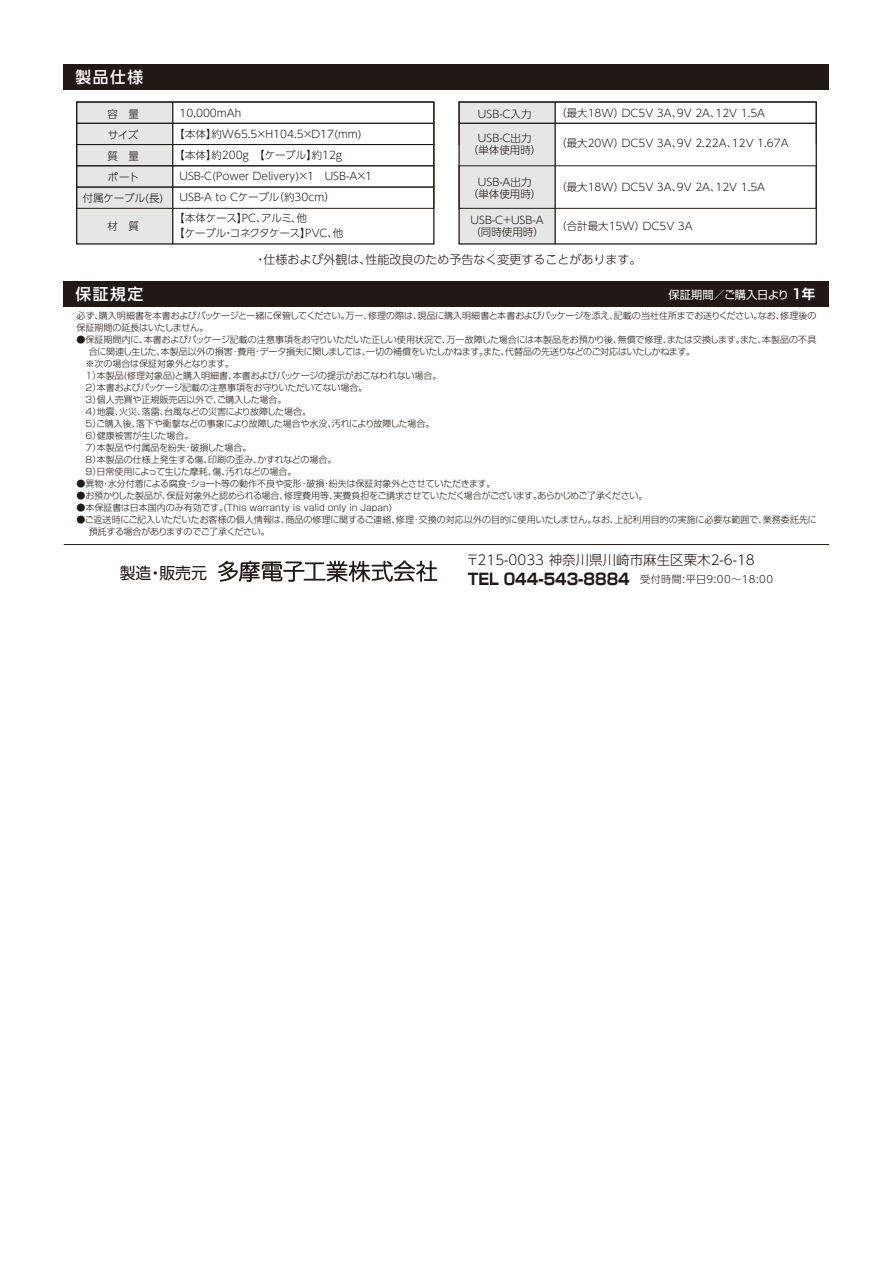
<style>
.page{position:relative;width:893px;height:1263px;background:#fff}
.page>*{position:absolute;margin:0;border:0;box-sizing:border-box;transform-origin:0 0}
.t1{font:15.9px "UD Shin Go Pro";color:#221815}
.t2{font:500 15.75px "UD Shin Go Pro";letter-spacing:.1em;color:#fff}
.t3{font:300 13.5px "UD Shin Go Pro";color:#221815}
.t4{font:300 12px "UD Shin Go Pro";color:#221815}
.t5{font:11.25px "Shin Go Pro";letter-spacing:-.005em;color:#fff}
.t6{font:300 10.5px/12px "UD Shin Go Pro";color:#221815;text-align:center}
.t7{font:300 10.5px/21px "UD Shin Go Pro";letter-spacing:-.02em;color:#221815;text-align:center}
.t8{font:300 10.5px "UD Shin Go Pro";letter-spacing:-.045em;color:#221815}
.t9{font:300 10.2px "UD Shin Go Pro";letter-spacing:.05em;color:#221815}
.t10{font:300 9px/12px "Shin Go Pro";letter-spacing:-.01em;color:#221815}
.t11{font:300 9px "Shin Go Pro";letter-spacing:-.03em;color:#221815}
.t12{font:300 9px "Shin Go Pro";letter-spacing:-.035em;color:#221815}
.s1{font-family:"Shin Go Pro De";font-weight:700;font-size:13.5px}
.s2{font-family:"A TTC Shin Go Bold";font-weight:400;font-size:15.75px}
</style>
<div class="page">
<div style="left:64px;top:64px;width:765px;height:26px;background:#221815"></div>
<div style="left:64px;top:281px;width:765px;height:25px;background:#221815"></div>
<hr style="left:64px;top:544px;width:765px;height:1px;background:#221815">
<svg style="left:218px;top:560px;width:219px;height:22px"></svg>
<div style="left:77px;top:102px;width:96px;height:142px;background:#e6e6e6"></div>
<div style="left:76px;top:123px;width:358px;height:22px;border:1px solid #221815"></div>
<div style="left:76px;top:144px;width:358px;height:22px;border:1px solid #221815"></div>
<div style="left:76px;top:187px;width:358px;height:22px;border:1px solid #221815"></div>
<hr style="left:172px;top:102px;width:1px;height:142px;background:#221815">
<div style="left:76px;top:101px;width:358px;height:144px;border:1px solid #221815"></div>
<div style="left:459px;top:102px;width:96px;height:142px;background:#e6e6e6"></div>
<div style="left:459px;top:123px;width:357px;height:22px;border:1px solid #221815"></div>
<div style="left:459px;top:187px;width:357px;height:22px;border:1px solid #221815"></div>
<hr style="left:554px;top:102px;width:2px;height:142px;background:#221815">
<div style="left:458px;top:101px;width:359px;height:144px;border:1px solid #221815"></div>
<h2 class="t2" style="left:75px;top:64px;width:69px">製品仕様</h2>
<p class="t7" style="left:83px;top:103px;width:82px">容　量<br>サイズ<br>質　量<br>ポート<br>付属ケーブル(長)</p>
<p class="t6" style="left:107px;top:220px;width:33px">材　質</p>
<h2 class="t2" style="left:75px;top:281px;width:69px">保証規定</h2>
<p class="t6" style="left:180px;top:107px;width:63px">10,000mAh</p>
<p class="t6" style="left:174px;top:128px;width:189px">【本体】約W65.5×H104.5×D17(ｍｍ)</p>
<p class="t6" style="left:174px;top:149px;width:172px">【本体】約200ｇ　【ケーブル】約12ｇ</p>
<p class="t6" style="left:179px;top:170px;width:195px">ＵＳＢ-Ｃ(Power Delivery)×1　USB-A×1</p>
<p class="t6" style="left:180px;top:191px;width:157px">USB-A to Cケーブル（約30cｍ）</p>
<p class="t7" style="left:174px;top:207px;width:134px">【本体ケース】ＰＣ、アルミ、他</p>
<p class="t8" style="left:174px;top:225px;width:170px">【ケーブル・コネクタケース】ＰＶＣ、他</p>
<p class="t6" style="left:478px;top:107px;width:55px">USB-C入力</p>
<p class="t6" style="left:468px;top:131px;width:75px">USB-C出力<br>（単体使用時）</p>
<p class="t6" style="left:468px;top:175px;width:75px">USB-A出力<br>（単体使用時）</p>
<p class="t6" style="left:470px;top:214px;width:75px;text-align:left">USB-C+USB-A（同時使用時）</p>
<p class="t6" style="left:556px;top:107px;width:210px">（最大18W）DC5V 3A、9V 2A、12V 1.5A</p>
<p class="t6" style="left:556px;top:137px;width:234px">（最大20W）DC5V 3A、9V 2.22A、12V 1.67A</p>
<p class="t6" style="left:556px;top:180px;width:210px">（最大18W）DC5V 3A、9V 2A、12V 1.5A</p>
<p class="t6" style="left:556px;top:220px;width:138px">（合計最大15W）DC5V 3A</p>
<h3 class="t4" style="left:254px;top:250px;width:389px">・仕様および外観は、性能改良のため予告なく変更することがあります。</h3>
<p class="t5" style="left:669px;top:286px;width:148px">保証期間／ご購入日より <span class="s1">１年</span></p>
<p class="t10" style="left:76px;top:308px;width:742px">必ず、購入明細書を本書およびパッケージと一緒に保管してください。万一、修理の際は、現品に購入明細書と本書およびパッケージを添え、記載の当社住所までお送りください。なお、修理後の保証期間の延長はいたしません。</p>
<p class="t10" style="left:76px;top:332px;width:741px">●保証期間内に、本書およびパッケージ記載の注意事項をお守りいただいた正しい使用状況で、万一故障した場合には本製品をお預かり後、無償で修理、または交換します。また、本製品の不具</p>
<p class="t12" style="left:89px;top:344px;width:608px">合に関連し生じた、本製品以外の損害・費用・データ損失に関しましては、一切の補償をいたしかねます。また、代替品の先送りなどのご対応はいたしかねます。</p>
<p class="t10" style="left:76px;top:356px;width:159px">　※次の場合は保証対象外となります。</p>
<p class="t10" style="left:76px;top:368px;width:367px">　1）本製品(修理対象品)と購入明細書、本書およびパッケージの提示がおこなわれない場合。</p>
<p class="t10" style="left:76px;top:380px;width:293px">　2）本書およびパッケージ記載の注意事項をお守りいただいてない場合。</p>
<p class="t10" style="left:76px;top:392px;width:212px">　3）個人売買や正規販売店以外で、ご購入した場合。</p>
<p class="t10" style="left:76px;top:404px;width:236px">　4）地震、火災、落雷、台風などの災害により故障した場合。</p>
<p class="t10" style="left:76px;top:416px;width:360px">　5）ご購入後、落下や衝撃などの事象により故障した場合や水没、汚れにより故障した場合。</p>
<p class="t10" style="left:76px;top:428px;width:118px">　6）健康被害が生じた場合。</p>
<p class="t10" style="left:76px;top:440px;width:176px">　7）本製品や付属品を紛失・破損した場合。</p>
<p class="t10" style="left:76px;top:452px;width:262px">　8）本製品の仕様上発生する傷、印刷の歪み、かすれなどの場合。</p>
<p class="t11" style="left:76px;top:464px;width:221px">　9）日常使用によって生じた摩耗、傷、汚れなどの場合。</p>
<p class="t10" style="left:76px;top:476px;width:421px">●異物・水分付着による腐食・ショート等の動作不良や変形・破損・紛失は保証対象外とさせていただきます。</p>
<p class="t11" style="left:76px;top:488px;width:573px">●お預かりした製品が、保証対象外と認められる場合、修理費用等、実費負担をご請求させていただく場合がございます。あらかじめご了承ください。</p>
<p class="t10" style="left:76px;top:500px;width:317px">●本保証書は日本国内のみ有効です。(This warranty is valid only in Japan)</p>
<p class="t10" style="left:89px;top:512px;width:730px;text-indent:-12px">●ご返送時にご記入いただいたお客様の個人情報は、商品の修理に関するご連絡、修理・交換の対応以外の目的に使用いたしません。なお、上記利用目的の実施に必要な範囲で、業務委託先に預託する場合がありますのでご了承ください。</p>
<h1 class="t1" style="left:120px;top:560px;width:89px">製造・販売元</h1>
<h3 class="t3" style="left:466px;top:548px;width:290px">〒215-0033 神奈川県川崎市麻生区栗木2-6-18</h3>
<p class="t9" style="left:468px;top:571px;width:307px"><span class="s2">TEL 044-543-8884</span> 受付時間:平日9:00～18:00</p>
</div>
